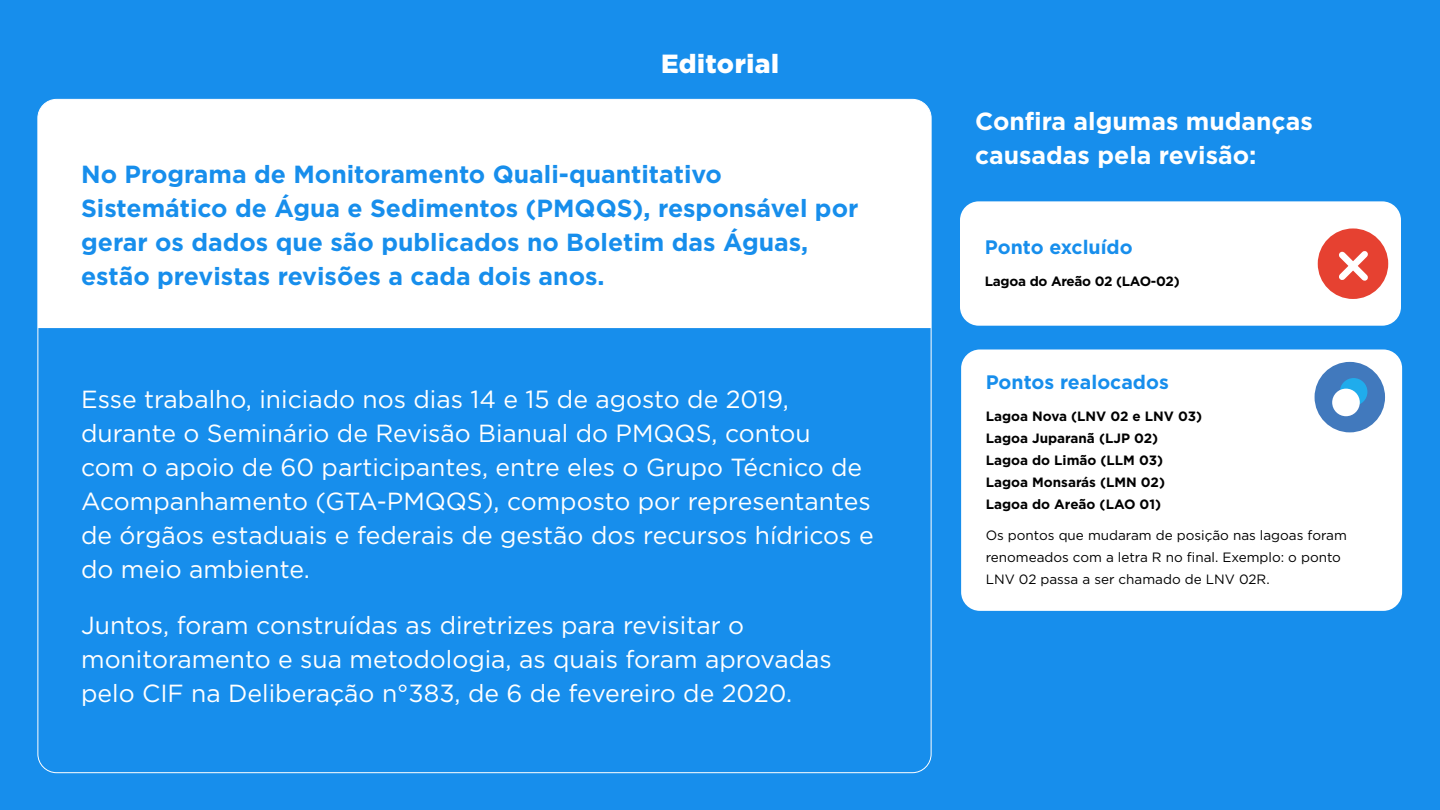
<style>
.page{position:relative;width:1440px;height:810px;background:#178eec}
.page>*{position:absolute;margin:0;border:0;box-sizing:border-box;transform-origin:0 0}
.t1{font:900 26.25px "Gotham";letter-spacing:.02em;color:#fff}
.t2{font:24.75px/34px "Gotham";color:#fff}
.t3{font:700 24.75px/34px "Gotham";color:#178eec}
.t4{font:700 24.75px/34px "Gotham";color:#fff}
.t5{font:700 19.5px "Gotham";color:#178eec}
.t6{font:13.5px/22px "Gotham";color:#000}
.t7{font:700 13.5px/22px "Gotham";color:#000}
.t8{font:700 13.5px "Gotham";letter-spacing:-.02em;color:#000}
</style>
<div class="page">
<div style="left:960px;top:201px;width:441px;height:125px;background:#fff;border-radius:19px"></div>
<div style="left:1318px;top:228px;width:70px;height:71px;background:#e64131;border-radius:50%"></div>
<svg style="left:1339px;top:251px;width:29px;height:30px"></svg>
<div style="left:961px;top:350px;width:441px;height:261px;background:#fff;border-radius:19px"></div>
<div style="left:1315px;top:362px;width:70px;height:70px;background:#4179bd;border-radius:50%"></div>
<div style="left:1340px;top:378px;width:27px;height:28px;background:#20acec;border-radius:50%"></div>
<div style="left:1332px;top:389px;width:28px;height:27px;background:#fff;border-radius:50%"></div>
<div style="left:38px;top:99px;width:893px;height:229px;background:#fff"></div>
<p class="t1" style="left:661px;top:49px;width:119px">Editorial</p>
<p class="t3" style="left:81px;top:157px;width:779px">No Programa de Monitoramento Quali-quantitativo Sistemático de Água e Sedimentos (PMQQS), responsável por gerar os dados que são publicados no Boletim das Águas, estão previstas revisões a cada dois anos.</p>
<p class="t2" style="left:81px;top:382px;width:794px">Esse trabalho, iniciado nos dias 14 e 15 de agosto de 2019, durante o Seminário de Revisão Bianual do PMQQS, contou<br>com o apoio de 60 participantes, entre eles o Grupo Técnico de Acompanhamento (GTA-PMQQS), composto por representantes de órgãos estaduais e federais de gestão dos recursos hídricos e do meio ambiente.</p>
<p class="t2" style="left:81px;top:608px;width:752px">Juntos, foram construídas as diretrizes para revisitar o monitoramento e sua metodologia, as quais foram aprovadas pelo CIF na Deliberação n°383, de 6 de fevereiro de 2020.</p>
<p class="t4" style="left:975px;top:104px;width:339px">Confira algumas mudanças causadas pela revisão:</p>
<p class="t5" style="left:985px;top:234px;width:149px">Ponto excluído</p>
<p class="t8" style="left:985px;top:272px;width:196px">Lagoa do Areão 02 (LAO-02)</p>
<p class="t5" style="left:986px;top:369px;width:185px">Pontos realocados</p>
<p class="t7" style="left:986px;top:405px;width:218px">Lagoa Nova (LNV 02 e LNV 03)<br>Lagoa Juparanã (LJP 02)<br>Lagoa do Limão (LLM 03)<br>Lagoa Monsarás (LMN 02)<br>Lagoa do Areão (LAO 01)</p>
<p class="t6" style="left:986px;top:524px;width:363px">Os pontos que mudaram de posição nas lagoas foram renomeados com a letra R no final. Exemplo: o ponto<br>LNV 02 passa a ser chamado de LNV 02R.</p>
</div>
